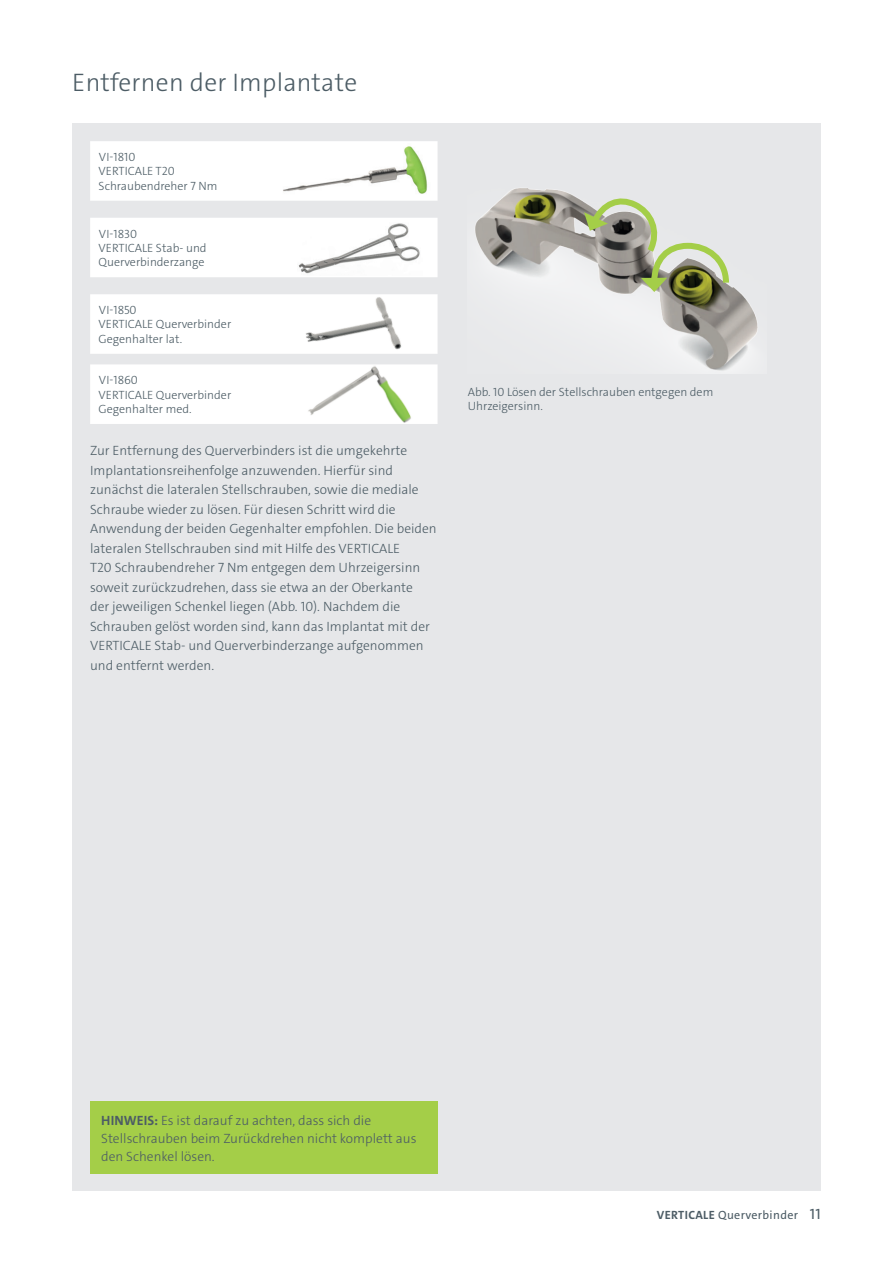
<style>
.page{position:relative;width:893px;height:1263px;background:#fff}
.page>*{position:absolute;margin:0;border:0;box-sizing:border-box;transform-origin:0 0}
.t1{font:300 25.5px "The Sans C4 s";letter-spacing:.01em;color:#4c5c65}
.t2{font:300 13.5px/19.5px "The Sans C4 s";color:#4c5c65}
.t3{font:300 12px/14.4px "The Sans C4 s";color:#4c5c65}
.t4{font:12px "The Sans C4 s";letter-spacing:.03em;color:#4c5c65}
.s1{font-weight:700}
.s2{font-size:15px}
</style>
<div class="page">
<div style="left:72px;top:123px;width:749px;height:1068px;background:#e6e7e9"></div>
<div style="left:90px;top:141px;width:348px;height:60px;background:#fff"></div>
<div style="left:90px;top:294px;width:348px;height:60px;background:#fff"></div>
<div style="left:90px;top:364px;width:348px;height:60px;background:#fff"></div>
<img style="left:280px;top:143px;width:153px;height:55px">
<img style="left:299px;top:294px;width:124px;height:100px">
<img style="left:305px;top:365px;width:109px;height:59px">
<div style="left:90px;top:218px;width:348px;height:59px;background:#fff"></div>
<img style="left:297px;top:219px;width:125px;height:56px">
<div style="left:90px;top:1101px;width:348px;height:73px;background:#a4ce48"></div>
<img style="left:475px;top:188px;width:283px;height:185px">
<svg style="left:584px;top:197px;width:148px;height:95px"></svg>
<h1 class="t1" style="left:72px;top:66px;width:286px">Entfernen der Implantate</h1>
<p class="t3" style="left:99px;top:150px;width:120px">VI-1810<br>VERTICALE T20<br>Schraubendreher 7 Nm</p>
<p class="t3" style="left:99px;top:226px;width:109px">VI-1830<br>VERTICALE Stab- und<br>Querverbinderzange</p>
<p class="t3" style="left:99px;top:303px;width:134px">VI-1850<br>VERTICALE Querverbinder<br>Gegenhalter lat.</p>
<p class="t3" style="left:99px;top:373px;width:134px">VI-1860<br>VERTICALE Querverbinder<br>Gegenhalter med.</p>
<p class="t2" style="left:90px;top:441px;width:348px">Zur Entfernung des Querverbinders ist die umgekehrte Implantationsreihenfolge anzuwenden. Hierfür sind zunächst die lateralen Stellschrauben, sowie die mediale Schraube wieder zu lösen. Für diesen Schritt wird die Anwendung der beiden Gegenhalter empfohlen. Die beiden lateralen Stellschrauben sind mit Hilfe des VERTICALE<br>T20 Schraubendreher 7 Nm entgegen dem Uhrzeigersinn soweit zurückzudrehen, dass sie etwa an der Oberkante<br>der jeweiligen Schenkel liegen (Abb. 10). Nachdem die Schrauben gelöst worden sind, kann das Implantat mit der VERTICALE Stab- und Querverbinderzange aufgenommen und entfernt werden.</p>
<p class="t3" style="left:468px;top:385px;width:247px">Abb. 10 Lösen der Stellschrauben entgegen dem<br>Uhrzeigersinn.</p>
<p class="t2" style="left:101px;top:1111px;width:317px;line-height:18px"><span class="s1">HINWEIS:</span> Es ist darauf zu achten, dass sich die<br>Stellschrauben beim Zurückdrehen nicht komplett aus den Schenkel lösen.</p>
<p class="t4" style="left:657px;top:1207px;width:165px"><span class="s1">VERTICALE</span> Querverbinder <span class="s2">11</span></p>
</div>
